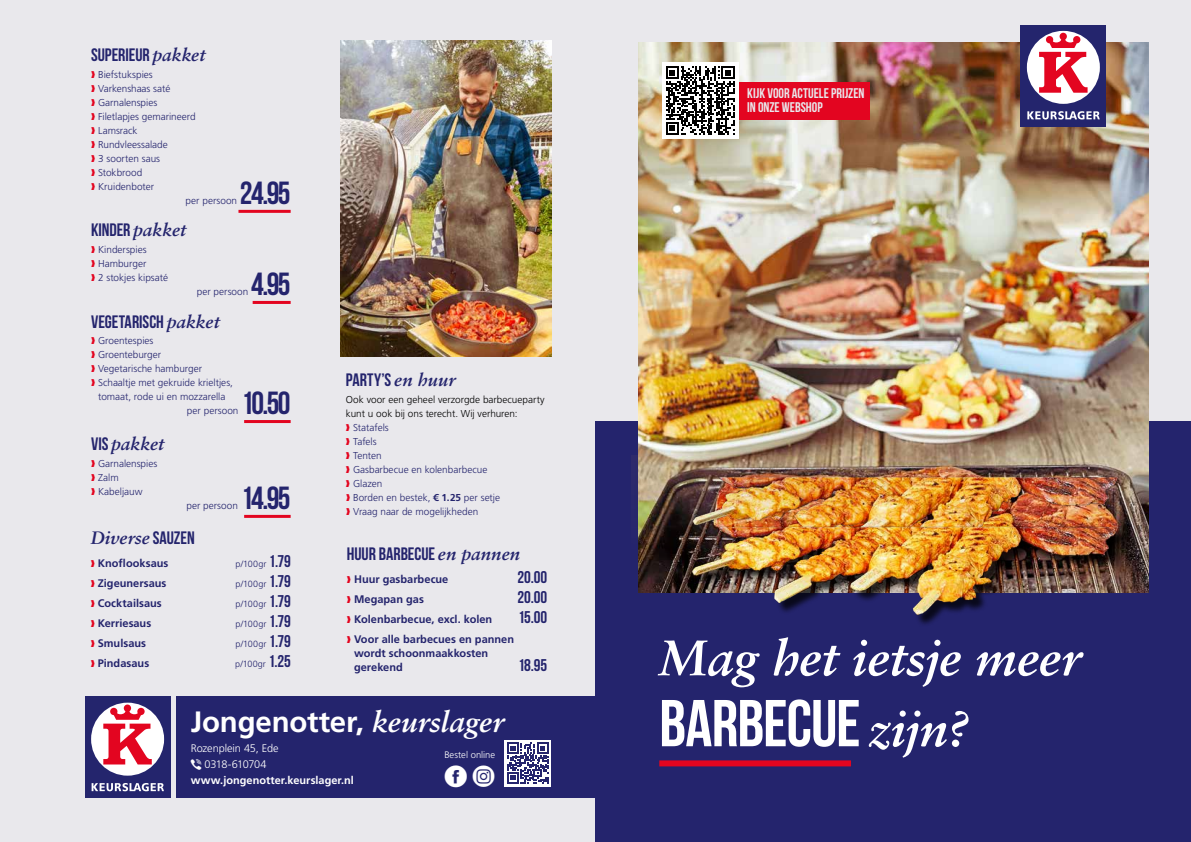
<style>
.page{position:relative;width:1191px;height:842px;background:#fff}
.page>*{position:absolute;margin:0;border:0;box-sizing:border-box;transform-origin:0 0}
.t1{font:700 66.1px "Bebas Neue";letter-spacing:-.015em;color:#fff}
.t2{font:italic 700 50.1px "Sabon LT Std";letter-spacing:-.005em;color:#fff}
.t3{font:39.6px "Social Circles";color:#fff}
.t4{font:700 32px "Bebas Neue";letter-spacing:-.05em;color:#24246d}
.t5{font:700 29.4px "Frutiger LT Std";letter-spacing:-.005em;color:#fff}
.t6{font:700 18px "Bebas Neue";color:#24246d}
.t7{font:italic 700 18px "Sabon LT Std";color:#24246d}
.t8{font:700 17px "Bebas Neue";color:#24246d}
.t9{font:700 14px/14.4px "Bebas Neue";color:#e9e8ec}
.t10{font:700 11px/14px "Frutiger LT Std";color:#24246d}
.t11{font:700 10.9px/15.3px "Frutiger LT Std";color:#fff}
.t12{font:300 10.9px "Frutiger LT Std";letter-spacing:-.01em;color:#fff}
.t13{font:300 10px/14px "Frutiger LT Std";color:#24246d}
.t14{font:300 9.4px "Frutiger LT Std";letter-spacing:.005em;color:#fff}
.t15{font:300 9px "Frutiger LT Std";letter-spacing:.01em;color:#24246d}
.s1{font-family:"Sabon LT Std";font-style:italic}
.s2{color:#e30520}
.s3{font-family:"Bebas Neue";font-style:normal}
.s4{font-family:"Bebas Neue";font-weight:700;font-size:17px}
.s5{color:#000}
.s6{font-weight:700}
.s7{font-weight:300}
.s8{font-family:"Sabon LT Std";font-style:italic;font-size:50.1px}
</style>
<div class="page">
<div style="left:0;top:0;width:595px;height:842px;background:#e9e8ec"></div>
<img style="left:340px;top:40px;width:211px;height:316px">
<div style="left:176px;top:696px;width:419px;height:102px;background:#24246d"></div>
<div style="left:595px;top:0;width:596px;height:842px;background:#e9e8ec"></div>
<div style="left:595px;top:421px;width:596px;height:421px;background:#24246d"></div>
<img style="left:638px;top:43px;width:510px;height:362px">
<img style="left:638px;top:405px;width:511px;height:50px">
<img style="left:638px;top:455px;width:511px;height:168px">
<div style="left:659px;top:760px;width:192px;height:6px;background:#e30520"></div>
<div style="left:713px;top:82px;width:156px;height:38px;background:#e30520"></div>
<div style="left:662px;top:62px;width:76px;height:77px;background:#fff"></div>
<svg style="left:666px;top:66px;width:68px;height:69px"></svg>
<div style="left:1020px;top:25px;width:86px;height:102px;background:#24256d"></div>
<div style="left:1027px;top:31px;width:72px;height:73px;background:#fff;border-radius:50%"></div>
<svg style="left:1039px;top:33px;width:48px;height:60px"></svg>
<svg style="left:1027px;top:111px;width:73px;height:9px"></svg>
<div style="left:504px;top:740px;width:47px;height:46px;background:#fff"></div>
<svg style="left:507px;top:742px;width:41px;height:42px"></svg>
<div style="left:85px;top:696px;width:85px;height:102px;background:#24256d"></div>
<div style="left:91px;top:703px;width:73px;height:73px;background:#fff;border-radius:50%"></div>
<svg style="left:103px;top:704px;width:49px;height:60px"></svg>
<svg style="left:92px;top:783px;width:72px;height:9px"></svg>
<hr style="left:238px;top:210px;width:53px;height:3px;background:#e30520">
<hr style="left:244px;top:420px;width:47px;height:3px;background:#e30520">
<hr style="left:244px;top:515px;width:47px;height:3px;background:#e30520">
<hr style="left:253px;top:301px;width:38px;height:3px;background:#e30520">
<h3 class="t6" style="left:91px;top:45px;width:116px">SUPERIEUR <span class="s1">pakket</span></h3>
<p class="t13" style="left:91px;top:68px;width:63px"><span class="s2">❱</span> Biefstukspies</p>
<p class="t13" style="left:91px;top:82px;width:81px"><span class="s2">❱</span> Varkenshaas saté</p>
<p class="t13" style="left:91px;top:96px;width:68px"><span class="s2">❱</span> Garnalenspies</p>
<p class="t13" style="left:91px;top:110px;width:106px"><span class="s2">❱</span> Filetlapjes gemarineerd</p>
<p class="t13" style="left:91px;top:124px;width:48px"><span class="s2">❱</span> Lamsrack</p>
<p class="t13" style="left:91px;top:138px;width:78px"><span class="s2">❱</span> Rundvleessalade</p>
<p class="t13" style="left:91px;top:152px;width:71px"><span class="s2">❱</span> 3 soorten saus</p>
<p class="t13" style="left:91px;top:166px;width:53px"><span class="s2">❱</span> Stokbrood</p>
<p class="t13" style="left:91px;top:180px;width:65px"><span class="s2">❱</span> Kruidenboter</p>
<p class="t13" style="left:186px;top:194px;width:53px">per persoon</p>
<h3 class="t4" style="left:240px;top:176px;width:52px">24.95</h3>
<h3 class="t6" style="left:91px;top:220px;width:97px">KINDER <span class="s1">pakket</span></h3>
<p class="t13" style="left:91px;top:243px;width:79px"><span class="s2">❱</span> Kinderspies<br><span class="s2">❱</span> Hamburger<br><span class="s2">❱</span> 2 stokjes kipsaté</p>
<h3 class="t4" style="left:251px;top:267px;width:41px">4.95</h3>
<p class="t13" style="left:197px;top:285px;width:53px">per persoon</p>
<h3 class="t6" style="left:91px;top:311px;width:130px">VEGETARISCH <span class="s1">pakket</span></h3>
<p class="t13" style="left:91px;top:334px;width:64px"><span class="s2">❱</span> Groentespies</p>
<p class="t13" style="left:91px;top:348px;width:72px"><span class="s2">❱</span> Groenteburger</p>
<p class="t13" style="left:91px;top:362px;width:113px"><span class="s2">❱</span> Vegetarische hamburger</p>
<p class="t13" style="left:91px;top:376px;width:143px"><span class="s2">❱</span> Schaaltje met gekruide krieltjes,</p>
<p class="t13" style="left:98px;top:390px;width:129px">tomaat, rode ui en mozzarella</p>
<p class="t13" style="left:187px;top:404px;width:53px">per persoon</p>
<h3 class="t4" style="left:241px;top:386px;width:51px">10.50</h3>
<h3 class="t7" style="left:91px;top:433px;width:75px"><span class="s3">VIS</span> pakket</h3>
<p class="t13" style="left:91px;top:457px;width:68px"><span class="s2">❱</span> Garnalenspies <span class="s2">❱</span> Zalm<br><span class="s2">❱</span> Kabeljauw</p>
<h3 class="t4" style="left:241px;top:481px;width:51px">14.95</h3>
<p class="t13" style="left:186px;top:499px;width:53px">per persoon</p>
<h3 class="t7" style="left:91px;top:527px;width:105px">Diverse <span class="s3">SAUZEN</span></h3>
<p class="t10" style="left:91px;top:556px;width:79px"><span class="s2">❱</span> Knoflooksaus</p>
<p class="t15" style="left:236px;top:558px;width:57px">p/100gr <span class="s4">1.79</span></p>
<p class="t10" style="left:91px;top:576px;width:77px"><span class="s2">❱</span> Zigeunersaus</p>
<p class="t15" style="left:236px;top:578px;width:57px">p/100gr <span class="s4">1.79</span></p>
<p class="t10" style="left:91px;top:596px;width:73px"><span class="s2">❱</span> Cocktailsaus</p>
<p class="t15" style="left:236px;top:598px;width:57px">p/100gr <span class="s4">1.79</span></p>
<p class="t10" style="left:91px;top:616px;width:62px"><span class="s2">❱</span> Kerriesaus</p>
<p class="t15" style="left:236px;top:618px;width:57px">p/100gr <span class="s4">1.79</span></p>
<p class="t10" style="left:91px;top:636px;width:57px"><span class="s2">❱</span> Smulsaus</p>
<p class="t15" style="left:236px;top:638px;width:57px">p/100gr <span class="s4">1.79</span></p>
<p class="t10" style="left:91px;top:656px;width:60px"><span class="s2">❱</span> Pindasaus</p>
<p class="t15" style="left:235px;top:658px;width:57px">p/100gr <span class="s4">1.25</span></p>
<h3 class="t6" style="left:346px;top:370px;width:111px">PARTY’S <span class="s1">en huur</span></h3>
<p class="t13" style="left:346px;top:393px;width:200px"><span class="s5">Ook voor een geheel verzorgde barbecueparty kunt u ook bij ons terecht. Wij verhuren:<br></span><span class="s2">❱</span> Statafels<br><span class="s2">❱</span> Tafels<br><span class="s2">❱</span> Tenten<br><span class="s2">❱</span> Gasbarbecue en kolenbarbecue<br><span class="s2">❱</span> Glazen<br><span class="s2">❱</span> Borden en bestek, <span class="s6">€ 1.25</span> per setje<br><span class="s2">❱</span> Vraag naar de mogelijkheden</p>
<h3 class="t6" style="left:347px;top:544px;width:175px">HUUR BARBECUE <span class="s1">en pannen</span></h3>
<p class="t10" style="left:347px;top:572px;width:103px"><span class="s2">❱</span> Huur gasbarbecue</p>
<h3 class="t8" style="left:517px;top:567px;width:31px">20.00</h3>
<p class="t10" style="left:347px;top:592px;width:79px"><span class="s2">❱</span> Megapan gas</p>
<h3 class="t8" style="left:517px;top:587px;width:31px">20.00</h3>
<p class="t10" style="left:347px;top:612px;width:147px"><span class="s2">❱</span> Kolenbarbecue, excl. kolen</p>
<h3 class="t8" style="left:518px;top:607px;width:31px">15.00</h3>
<p class="t10" style="left:354px;top:632px;width:162px;text-indent:-7px"><span class="s2">❱</span> Voor alle barbecues en pannen wordt schoonmaakkosten gerekend</p>
<h3 class="t8" style="left:518px;top:655px;width:31px">18.95</h3>
<h3 class="t5" style="left:191px;top:704px;width:314px">Jongenotter, <span class="s1">keurslager</span></h3>
<p class="t12" style="left:191px;top:742px;width:89px">Rozenplein 45, Ede</p>
<p class="t11" style="left:191px;top:757px;width:165px">❖ <span class="s7">0318-610704 </span>www.jongenotter.keurslager.nl</p>
<h3 class="t3" style="left:442px;top:753px;width:58px">f$</h3>
<p class="t14" style="left:444px;top:749px;width:52px">Bestel online</p>
<h3 class="t9" style="left:747px;top:86px;width:119px">KIJK VOOR ACTUELE PRIJZEN<br>IN ONZE WEBSHOP</h3>
<h2 class="t2" style="left:659px;top:627px;width:423px">Mag het ietsje meer</h2>
<h1 class="t1" style="left:659px;top:687px;width:311px">BARBECUE <span class="s8">zijn?</span></h1>
</div>
